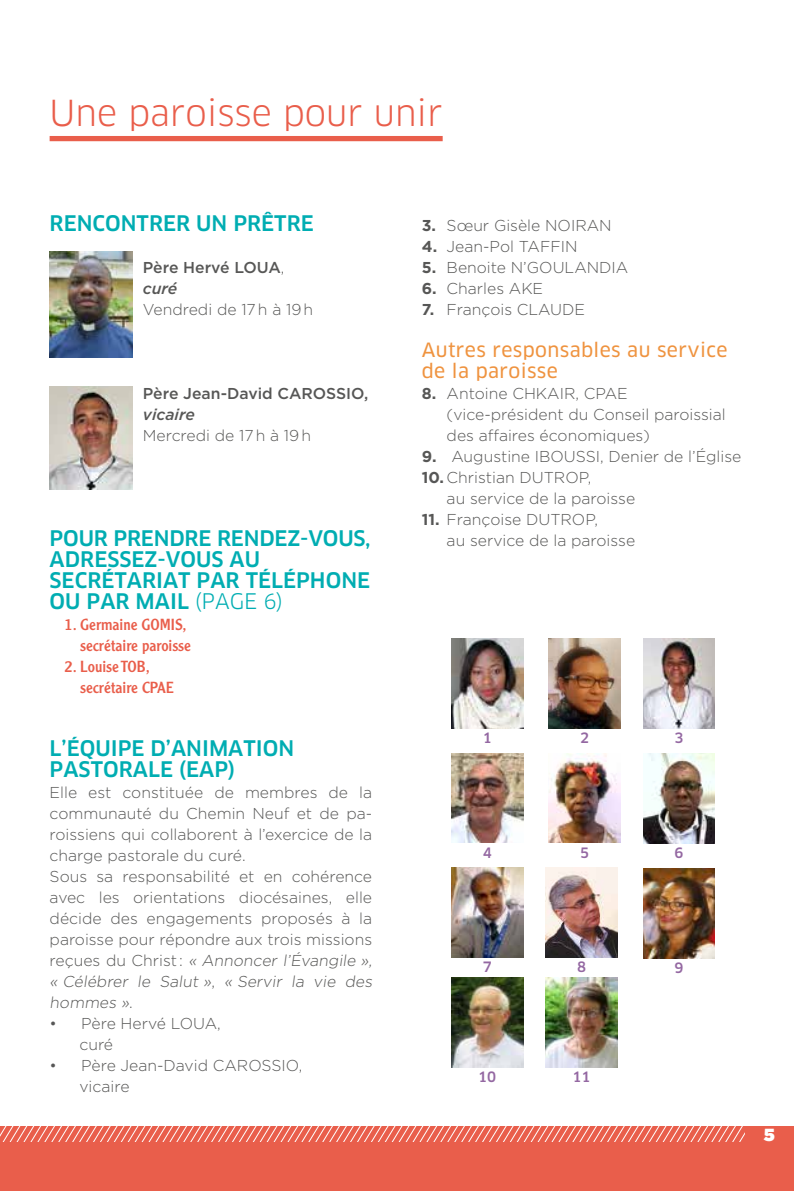
<style>
.page{position:relative;width:794px;height:1191px;background:#fff}
.page>*{position:absolute;margin:0;border:0;box-sizing:border-box;transform-origin:0 0}
.t1{font:35px "Clan";color:#e95e4b}
.t2{font:500 21px/21px "Clan OSF";color:#00adb2}
.t3{font:19.25px/21px "Clan OSF News";letter-spacing:.02em;color:#ef933f}
.t4{font:900 17.5px "Gotham";color:#fff}
.t5{font:300 15.75px/21px "Gotham";color:#575756}
.t6{font:15.75px/21px "Clearface Gothic LH";color:#e95e4b;text-align:right}
.t7{font:500 15.75px/21px "Gotham";color:#575756}
.t8{font:italic 500 15.75px "Gotham";color:#575756}
.t9{font:500 14px "Clan";color:#9468a2}
.s1{font-weight:300}
.s2{font-style:italic}
.s3{font-weight:400}
.s4{font-weight:700}
</style>
<div class="page">
<div style="left:0;top:1126px;width:794px;height:65px;background:#e95e4b"></div>
<svg style="left:0;top:1126px;width:744px;height:15px"></svg>
<div style="left:50px;top:136px;width:393px;height:5px;background:#e95e4b"></div>
<img style="left:50px;top:252px;width:82px;height:105px">
<img style="left:50px;top:386px;width:82px;height:104px">
<img style="left:451px;top:638px;width:72px;height:90px">
<img style="left:549px;top:638px;width:71px;height:90px">
<img style="left:643px;top:638px;width:71px;height:90px">
<img style="left:549px;top:753px;width:71px;height:89px">
<img style="left:451px;top:753px;width:72px;height:89px">
<img style="left:643px;top:753px;width:71px;height:90px">
<img style="left:451px;top:867px;width:72px;height:90px">
<img style="left:546px;top:867px;width:71px;height:90px">
<img style="left:643px;top:868px;width:71px;height:90px">
<img style="left:451px;top:977px;width:72px;height:90px">
<img style="left:546px;top:977px;width:71px;height:90px">
<h1 class="t1" style="left:50px;top:94px;width:394px">Une paroisse pour unir</h1>
<h2 class="t2" style="left:50px;top:213px;width:266px">RENCONTRER UN PRÊTRE</h2>
<p class="t7" style="left:143px;top:257px;width:143px">Père Hervé LOUA<span class="s1">, </span><span class="s2">curé</span></p>
<p class="t5" style="left:143px;top:298px;width:172px">Vendredi de 17 h à 19 h</p>
<p class="t7" style="left:143px;top:383px;width:227px">Père Jean-David CAROSSIO,</p>
<p class="t8" style="left:143px;top:404px;width:54px">vicaire</p>
<p class="t5" style="left:143px;top:424px;width:170px">Mercredi de 17 h à 19 h</p>
<h2 class="t2" style="left:50px;top:528px;width:322px">POUR PRENDRE RENDEZ-VOUS,<br>ADRESSEZ-VOUS AU<br>SECRÉTARIAT PAR TÉLÉPHONE<br>OU PAR MAIL <span class="s3">(PAGE 6)</span></h2>
<p class="t6" style="left:64px;top:614px;width:128px">1. Germaine GOMIS, secrétaire paroisse</p>
<p class="t6" style="left:80px;top:656px;width:95px;text-align:left;text-indent:-16px">2. Louise TOB, secrétaire CPAE</p>
<h2 class="t2" style="left:50px;top:738px;width:246px">L’ÉQUIPE D’ANIMATION<br>PASTORALE (EAP)</h2>
<p class="t5" style="left:50px;top:782px;width:327px">Elle est constituée de membres de la communauté du Chemin Neuf et de pa&shy;roissiens qui collaborent à l’exercice de la charge pastorale du curé.<br>Sous sa responsabilité et en cohérence avec les orientations diocésaines, elle décide des engagements proposés à la paroisse pour répondre aux trois missions reçu es d u C h ri st : « Annoncer l’Évangile », « Célébrer le Salut », « Servir la vie des hommes ».</p>
<p class="t5" style="left:79px;top:1013px;width:143px;text-indent:-30px">• Père Hervé LOUA, curé</p>
<p class="t5" style="left:79px;top:1054px;width:224px;text-indent:-30px">• Père Jean-David CAROSSIO, vicaire</p>
<p class="t5" style="left:422px;top:215px;width:191px"><span class="s4">3.</span> Sœur Gisèle NOIRAN</p>
<p class="t5" style="left:422px;top:236px;width:157px"><span class="s4">4.</span> Jean-Pol TAFFIN</p>
<p class="t5" style="left:422px;top:256px;width:208px"><span class="s4">5.</span> Benoite N’GOULANDIA</p>
<p class="t5" style="left:422px;top:277px;width:123px"><span class="s4">6.</span> Charles AKE</p>
<p class="t5" style="left:422px;top:298px;width:165px"><span class="s4">7.</span> François CLAUDE</p>
<p class="t3" style="left:422px;top:340px;width:307px">Autres responsables au service de la paroisse</p>
<p class="t5" style="left:446px;top:383px;width:281px;text-indent:-25px"><span class="s4">8.</span> Antoine CHKAIR, CPAE (vice-président du Conseil paroissial des affaires économiques)</p>
<p class="t5" style="left:422px;top:445px;width:321px"><span class="s4">9.</span> Augustine IBOUSSI, Denier de l’Église</p>
<p class="t5" style="left:446px;top:466px;width:190px;text-indent:-25px"><span class="s4">10.</span> Christian DUTROP,<br>au service de la paroisse</p>
<p class="t5" style="left:446px;top:508px;width:190px;text-indent:-25px"><span class="s4">11.</span> Françoise DUTROP,<br>au service de la paroisse</p>
<p class="t9" style="left:483px;top:730px;width:11px">1</p>
<p class="t9" style="left:580px;top:730px;width:11px">2</p>
<p class="t9" style="left:674px;top:730px;width:11px">3</p>
<p class="t9" style="left:483px;top:845px;width:11px">4</p>
<p class="t9" style="left:580px;top:845px;width:11px">5</p>
<p class="t9" style="left:674px;top:845px;width:11px">6</p>
<p class="t9" style="left:483px;top:959px;width:11px">7</p>
<p class="t9" style="left:577px;top:958px;width:11px">8</p>
<p class="t9" style="left:674px;top:960px;width:11px">9</p>
<p class="t9" style="left:478px;top:1069px;width:20px">10</p>
<p class="t9" style="left:572px;top:1069px;width:20px">11</p>
<p class="t4" style="left:763px;top:1122px;width:13px">5</p>
</div>
